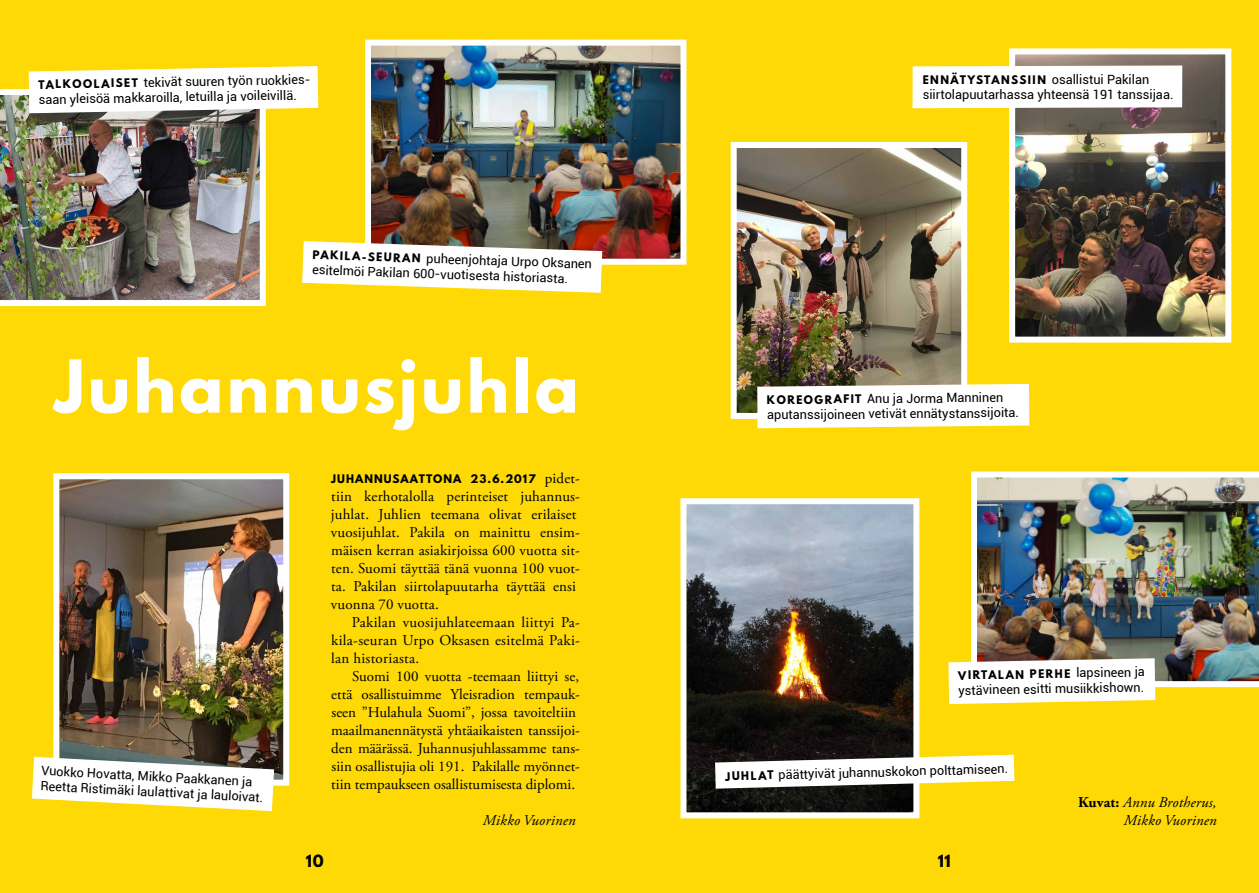
<style>
.page{position:relative;width:1259px;height:893px;background:#fed906}
.page>*{position:absolute;margin:0;border:0;box-sizing:border-box;transform-origin:0 0}
.t1{font:700 64.5px "League Spartan";letter-spacing:.05em;color:#fff}
.t2{font:15px/18px "Adobe Garamond Pro";color:#000}
.t3{font:italic 15px/18px "Adobe Garamond Pro";letter-spacing:.01em;color:#000;text-align:right}
.t4{font:700 15px "League Spartan";color:#000}
.t5{font:12.75px/15.3px "Roboto";color:#000}
.t6{font:700 10.5px "League Spartan";letter-spacing:.1em;color:#000}
.s1{font-family:"League Spartan";font-weight:700;font-size:10.5px}
.s2{font-family:"Adobe Garamond Pro";font-weight:400;font-size:15px}
.s3{font-family:"Roboto";font-weight:400;font-size:12.75px}
.s4{font-weight:700;font-style:normal}
</style>
<div class="page">
<img style="left:687px;top:505px;width:225px;height:306px">
<div style="left:680px;top:498px;width:239px;height:320px;border:6px solid #fff"></div>
<img style="left:1016px;top:55px;width:208px;height:281px">
<div style="left:1009px;top:48px;width:222px;height:295px;border:6px solid #fff"></div>
<img style="left:737px;top:149px;width:223px;height:263px">
<div style="left:730px;top:142px;width:237px;height:277px;border:6px solid #fff"></div>
<img style="left:0;top:89px;width:266px;height:217px">
<img style="left:60px;top:480px;width:222px;height:299px">
<div style="left:53px;top:473px;width:236px;height:313px;border:6px solid #fff"></div>
<svg style="left:715px;top:755px;width:299px;height:34px;background:#dad7c7"></svg>
<svg style="left:32px;top:757px;width:242px;height:54px;background:#eae6cc"></svg>
<svg style="left:29px;top:66px;width:289px;height:47px;background:#faf7e7"></svg>
<svg style="left:757px;top:384px;width:272px;height:44px;background:#faf8f2"></svg>
<img style="left:372px;top:47px;width:307px;height:211px">
<div style="left:365px;top:40px;width:321px;height:225px;border:6px solid #fff"></div>
<svg style="left:302px;top:241px;width:300px;height:52px;background:#f1e9d0"></svg>
<img style="left:971px;top:472px;width:288px;height:215px">
<svg style="left:948px;top:658px;width:207px;height:46px;background:#f9f5e9"></svg>
<div style="left:912px;top:65px;width:270px;height:43px;background:#fff"></div>
<p class="t5" style="left:38px;top:76px;width:274px;rotate:-1deg"><span class="s1">TALKOOL AISET</span> tekivät suuren työn ruokkies&shy;saan yleisöä makkaroilla, letuilla ja voileivillä.</p>
<p class="t5" style="left:313px;top:246px;width:281px;rotate:2deg"><span class="s1">PAKIL A-SEURAN</span> puheenjohtaja Urpo Oksanen esitelmöi Pakilan 600-vuotisesta historiasta.</p>
<h1 class="t1" style="left:54px;top:336px;width:526px">Juhannusjuhla</h1>
<p class="t5" style="left:42px;top:762px;width:224px;rotate:3deg">Vuokko Hovatta, Mikko Paakkanen ja<br>Reetta Ristimäki laulattivat ja lauloivat.</p>
<p class="t6" style="left:331px;top:471px;width:250px">JUHANNUSAATTONA 23.6.2017 <span class="s2">pidet-</span></p>
<p class="t2" style="left:331px;top:488px;width:251px">tiin kerhotalolla perinteiset juhannus&shy;juhlat. Juhlien teemana olivat erilaiset vuosijuhlat. Pakila on mainittu ensim&shy;mäisen kerran asiakirjoissa 600 vuotta sit&shy;ten. Suomi täyttää tänä vuonna 100 vuot&shy;ta. Pakilan siirtolapuutarha täyttää ensi vuonna 70 vuotta.</p>
<p class="t2" style="left:331px;top:614px;width:250px;text-align:justify;text-indent:21px">Pakilan vuosijuhlateemaan liittyi Pa&shy;kila-seuran Urpo Oksasen esitelmä Paki&shy;lan historiasta.</p>
<p class="t2" style="left:331px;top:668px;width:250px;text-indent:21px">Suomi 100 vuotta -teemaan liittyi se, että osallistuimme Yleisradion tempauk&shy;seen ”Hulahula Suomi”, jossa tavoiteltiin maailmanennätystä yhtäaikaisten tanssijoi&shy;den määrässä. Juhannusjuhlassamme tans&shy;siin osallistujia oli 191. Pakilalle myönnet&shy;tiin tempaukseen osallistumisesta diplomi.</p>
<p class="t3" style="left:483px;top:812px;width:94px">Mikko Vuorinen</p>
<p class="t5" style="left:922px;top:71px;width:252px"><span class="s1">ENNÄTYSTANSSIIN</span> osallistui Pakilan siirtolapuutarhassa yhteensä 191 tanssijaa.</p>
<p class="t5" style="left:766px;top:393px;width:253px;rotate:-1deg"><span class="s1">KOREOGRAFIT</span> Anu ja Jorma Manninen aputanssijoineen vetivät ennätystanssijoita.</p>
<p class="t6" style="left:958px;top:667px;width:188px;rotate:-1deg">VIRTALAN PERHE <span class="s3">lapsineen ja</span></p>
<p class="t5" style="left:958px;top:682px;width:187px;rotate:-1deg">ystävineen esitti musiikkishown.</p>
<p class="t5" style="left:725px;top:766px;width:284px;rotate:-1deg"><sub>JUHLAT</sub> päättyivät juhannuskokon polttamiseen.</p>
<p class="t3" style="left:1078px;top:794px;width:140px"><span class="s4">Kuvat:</span> Annu Brotherus,<br>Mikko Vuorinen</p>
<p class="t4" style="left:306px;top:850px;width:19px">10</p>
<p class="t4" style="left:937px;top:850px;width:15px">11</p>
</div>
